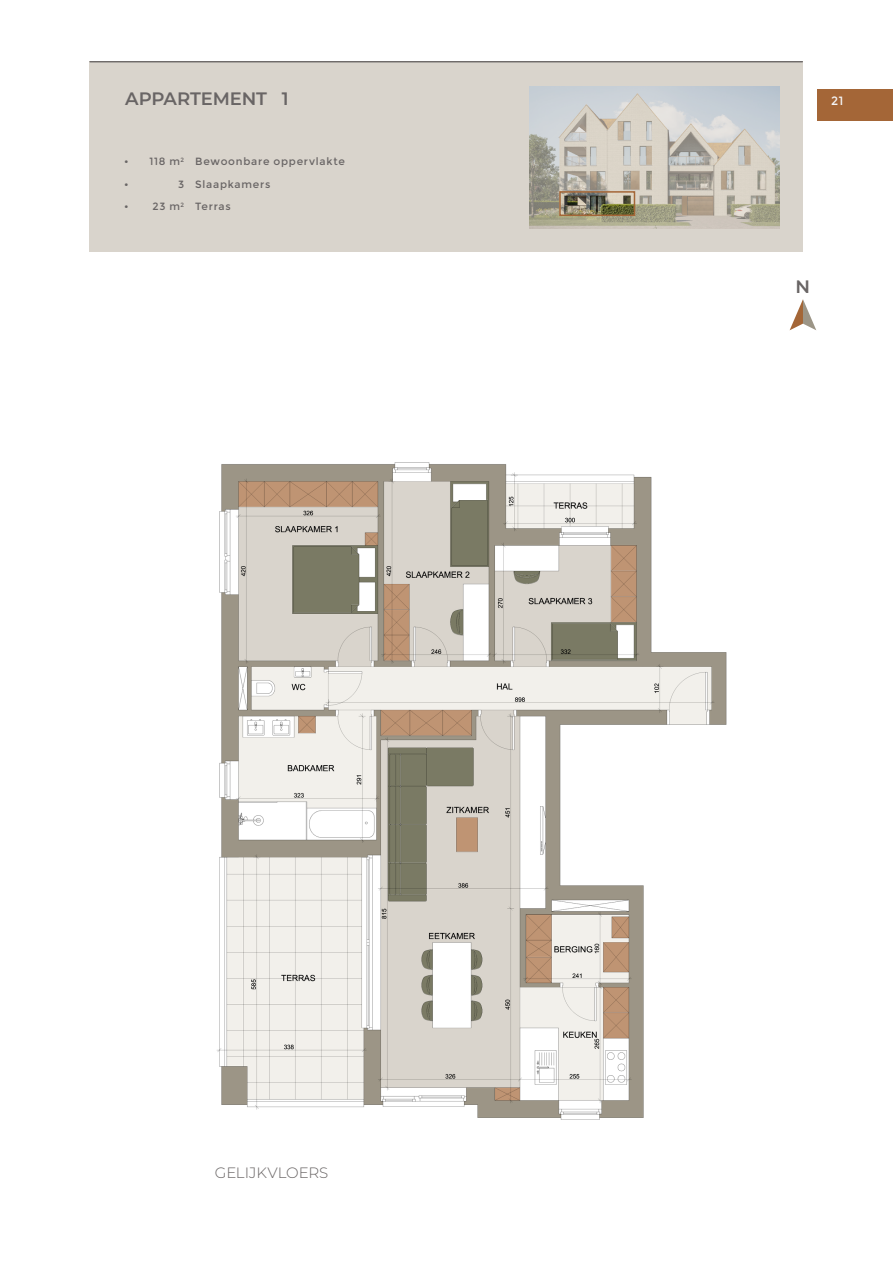
<style>
.page{position:relative;width:893px;height:1263px;background:#fff}
.page>*{position:absolute;margin:0;border:0;box-sizing:border-box;transform-origin:0 0}
._40_50___Left{font:600 18px "Montserrat";letter-spacing:-.005em;color:#696565}
._40_50___Left-2{font:300 15px "Montserrat";color:#696565}
._8_15_-_Center{font:12px "Montserrat";color:#f5f5f6}
._8_15___Left{font:10.5px "Montserrat";letter-spacing:.07em;color:#696565}
</style>
<div class="page">
<div style="left:89px;top:61px;width:714px;height:191px;background:#d9d4cc"></div>
<div style="left:817px;top:90px;width:76px;height:31px;background:#a46637"></div>
<hr style="left:90px;top:61px;width:713px;height:1px;background:#696565">
<hr style="left:89px;top:61px;width:713px;height:1px;background:#696565">
<img style="left:217px;top:462px;width:510px;height:658px">
<svg style="left:529px;top:86px;width:251px;height:143px"></svg>
<div style="left:559px;top:191px;width:76px;height:25px;border:2px solid #a46637"></div>
<svg style="left:790px;top:299px;width:26px;height:31px"></svg>
<p class="_40_50___Left" style="left:125px;top:87px;width:165px">APPARTEMENT 1</p>
<p class="_8_15___Left" style="left:149px;top:155px;width:36px">118 m<sup>2</sup></p>
<p class="_8_15___Left" style="left:178px;top:178px;width:8px">3</p>
<p class="_8_15___Left" style="left:152px;top:200px;width:33px">23 m<sup>2</sup></p>
<p class="_8_15___Left" style="left:124px;top:155px;width:6px">•</p>
<p class="_8_15___Left" style="left:195px;top:155px;width:151px">Bewoonbare oppervlakte</p>
<p class="_8_15___Left" style="left:124px;top:178px;width:6px">•</p>
<p class="_8_15___Left" style="left:195px;top:178px;width:77px">Slaapkamers</p>
<p class="_8_15___Left" style="left:124px;top:200px;width:6px">•</p>
<p class="_8_15___Left" style="left:195px;top:200px;width:37px">Terras</p>
<p class="_40_50___Left-2" style="left:215px;top:1162px;width:115px">GELIJKVLOERS</p>
<p class="_8_15_-_Center" style="left:831px;top:94px;width:14px">21</p>
<p class="_40_50___Left" style="left:796px;top:274px;width:16px">N</p>
</div>
